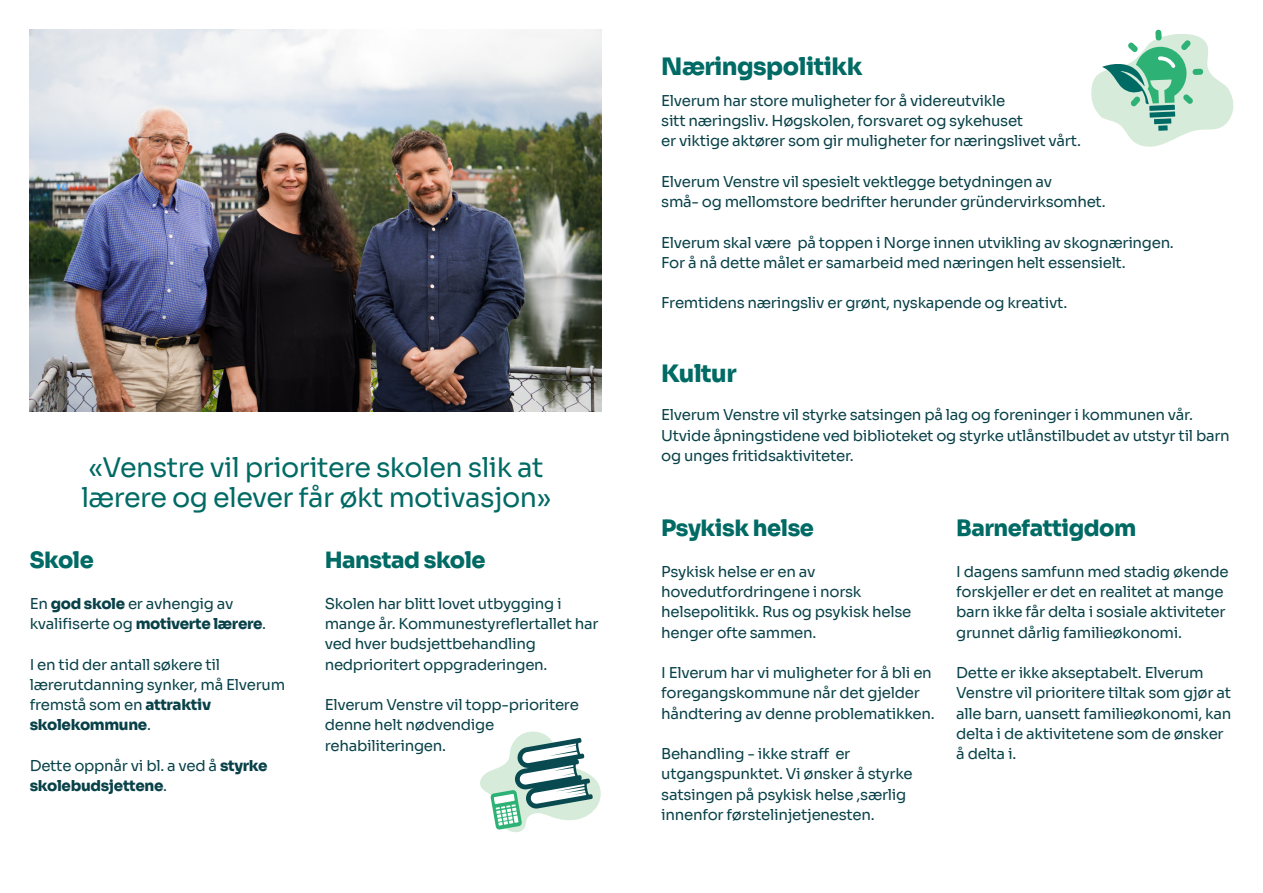
<style>
.page{position:relative;width:1263px;height:893px;background:#fff}
.page>*{position:absolute;margin:0;border:0;box-sizing:border-box;transform-origin:0 0}
.t1{font:27px/30px "Sora";letter-spacing:-.02em;color:#006a64}
.t2{font:800 24px "Sora";letter-spacing:-.02em;color:#006a64}
.t3{font:800 22.5px "Sora";letter-spacing:-.02em;color:#006a64}
.t4{font:15px/20.2px "Sora";letter-spacing:-.02em;color:#084148}
.s1{font-weight:800}
</style>
<div class="page">
<svg style="left:480px;top:731px;width:121px;height:101px"></svg>
<img style="left:30px;top:30px;width:572px;height:381px">
<div style="left:1155px;top:30px;width:7px;height:11px;background:#2db175;border-radius:3px"></div>
<svg style="left:1091px;top:34px;width:143px;height:113px"></svg>
<h1 class="t1" style="left:81px;top:453px;width:471px">«Venstre vil prioritere skolen slik at lærere og elever får økt motivasjon»</h1>
<h3 class="t3" style="left:30px;top:547px;width:66px">Skole</h3>
<p class="t4" style="left:30px;top:594px;width:238px">En <span class="s1">god skole</span> er avhengig av kvalifiserte og <span class="s1">motiverte lærere</span>.</p>
<p class="t4" style="left:30px;top:654px;width:257px">I en tid der antall søkere til lærerutdanning synker, må Elverum fremstå som en <span class="s1">attraktiv skolekommune</span>.</p>
<p class="t4" style="left:30px;top:756px;width:239px">Dette oppnår vi bl. a ved å <span class="s1">styrke skolebudsjettene</span>.</p>
<h3 class="t3" style="left:325px;top:547px;width:162px">Hanstad skole</h3>
<p class="t4" style="left:325px;top:594px;width:275px">Skolen har blitt lovet utbygging i mange år. Kommunestyreflertallet har ved hver budsjettbehandling nedprioritert oppgraderingen.</p>
<p class="t4" style="left:325px;top:695px;width:256px">Elverum Venstre vil topp-prioritere denne helt nødvendige rehabiliteringen.</p>
<h2 class="t2" style="left:661px;top:52px;width:203px">Næringspolitikk</h2>
<p class="t4" style="left:661px;top:91px;width:421px">Elverum har store muligheter for å videreutvikle<br>sitt næringsliv. Høgskolen, forsvaret og sykehuset<br>er viktige aktører som gir muligheter for næringslivet vårt.</p>
<p class="t4" style="left:661px;top:172px;width:446px">Elverum Venstre vil spesielt vektlegge betydningen av<br>små- og mellomstore bedrifter herunder gründervirksomhet.</p>
<p class="t4" style="left:661px;top:232px;width:514px">Elverum skal være på toppen i Norge innen utvikling av skognæringen.<br>For å nå dette målet er samarbeid med næringen helt essensielt.</p>
<p class="t4" style="left:661px;top:293px;width:407px">Fremtidens næringsliv er grønt, nyskapende og kreativt.</p>
<h2 class="t2" style="left:661px;top:359px;width:77px">Kultur</h2>
<p class="t4" style="left:661px;top:405px;width:570px">Elverum Venstre vil styrke satsingen på lag og foreninger i kommunen vår.<br>Utvide åpningstidene ved biblioteket og styrke utlånstilbudet av utstyr til barn og unges fritidsaktiviteter.</p>
<h3 class="t3" style="left:661px;top:515px;width:154px">Psykisk helse</h3>
<p class="t4" style="left:661px;top:562px;width:252px">Psykisk helse er en av hovedutfordringene i norsk helsepolitikk. Rus og psykisk helse henger ofte sammen.</p>
<p class="t4" style="left:661px;top:663px;width:275px">I Elverum har vi muligheter for å bli en foregangskommune når det gjelder håndtering av denne problematikken.</p>
<p class="t4" style="left:661px;top:744px;width:253px">Behandling - ikke straff er utgangspunktet. Vi ønsker å styrke satsingen på psykisk helse ,særlig innenfor førstelinjetjenesten.</p>
<h3 class="t3" style="left:956px;top:515px;width:182px">Barnefattigdom</h3>
<p class="t4" style="left:956px;top:562px;width:274px">I dagens samfunn med stadig økende forskjeller er det en realitet at mange barn ikke får delta i sosiale aktiviteter grunnet dårlig familieøkonomi.</p>
<p class="t4" style="left:956px;top:663px;width:277px">Dette er ikke akseptabelt. Elverum<br>Venstre vil prioritere tiltak som gjør at alle barn, uansett familieøkonomi, kan delta i de aktivitetene som de ønsker å delta i.</p>
</div>
